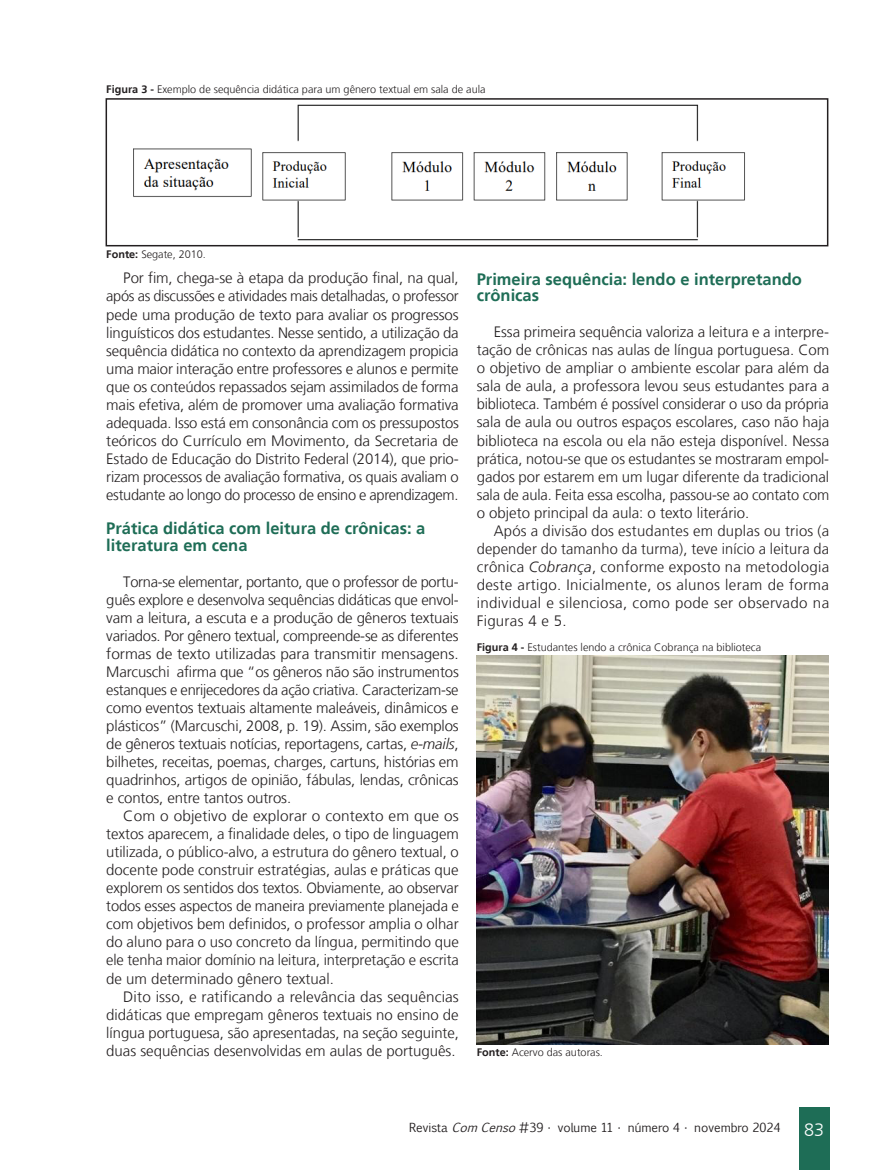
<style>
.page{position:relative;width:893px;height:1170px;background:#fff}
.page>*{position:absolute;margin:0;border:0;box-sizing:border-box;transform-origin:0 0}
.t1{font:300 18px "Frutiger LT";color:#fff}
.Subtítulo_VERDE_ARTI{font:700 16.5px/16.8px "Frutiger LT";color:#1e6d56}
.Miolo__10{font:300 15px/18px "Frutiger LT";color:#231f20;text-align:justify}
.t2{font:12px "Euphemia CAS";color:#231f20}
.Legendas{font:300 10.8px "Frutiger LT";color:#231f20}
.s1{font-weight:700}
.s2{font-style:italic}
</style>
<div class="page">
<div style="left:799px;top:1107px;width:30px;height:62px;background:#1e6d56"></div>
<img style="left:133px;top:104px;width:612px;height:137px">
<div style="left:106px;top:98px;width:722px;height:148px;border:2px solid #231f20"></div>
<img style="left:477px;top:655px;width:352px;height:389px">
<p class="Legendas" style="left:106px;top:83px;width:381px"><span class="s1">Figura 3 -</span> Exemplo de sequência didática para um gênero textual em sala de aula</p>
<p class="Legendas" style="left:106px;top:248px;width:101px"><span class="s1">Fonte:</span> Segate, 2010.</p>
<p class="Miolo__10" style="left:106px;top:269px;width:354px;text-indent:17px">Por fim, chega-se à etapa da produção final, na qual, após as discussões e atividades mais detalhadas, o professor pede uma produção de texto para avaliar os progressos linguísticos dos estudantes. Nesse sentido, a utilização da sequência didática no contexto da aprendizagem propicia uma maior interação entre professores e alunos e permite que os conteúdos repassados sejam assimilados de forma mais efetiva, além de promover uma avaliação formativa adequada. Isso está em consonância com os pressupostos teóricos do Currículo em Movimento, da Secretaria de Estado de Educação do Distrito Federal (2014), que prio&shy;rizam processos de avaliação formativa, os quais avaliam o estudante ao longo do processo de ensino e aprendizagem.</p>
<p class="Subtítulo_VERDE_ARTI" style="left:106px;top:520px;width:321px">Prática didática com leitura de crônicas: a literatura em cena</p>
<p class="Miolo__10" style="left:106px;top:573px;width:354px;text-indent:17px">Torna-se elementar, portanto, que o professor de portu&shy;guês explore e desenvolva sequências didáticas que envol&shy;vam a leitura, a escuta e a produção de gêneros textuais variados. Por gênero textual, compreende-se as diferentes formas de texto utilizadas para transmitir mensagens.<br>Marcuschi afirma que “os gêneros não são instrumentos estanques e enrijecedores da ação criativa. Caracterizam-se como eventos textuais altamente maleáveis, dinâmicos e plásticos” (Marcuschi, 2008, p. 19). Assim, são exemplos de gêneros textuais notícias, reportagens, cartas, <span class="s2">e-mails</span>, bilhetes, receitas, poemas, charges, cartuns, histórias em quadrinhos, artigos de opinião, fábulas, lendas, crônicas e contos, entre tantos outros.</p>
<p class="Miolo__10" style="left:106px;top:807px;width:354px;text-indent:17px">Com o objetivo de explorar o contexto em que os textos aparecem, a finalidade deles, o tipo de linguagem utilizada, o público-alvo, a estrutura do gênero textual, o docente pode construir estratégias, aulas e práticas que explorem os sentidos dos textos. Obviamente, ao observar todos esses aspectos de maneira previamente planejada e com objetivos bem definidos, o professor amplia o olhar do aluno para o uso concreto da língua, permitindo que ele tenha maior domínio na leitura, interpretação e escrita de um determinado gênero textual.</p>
<p class="Miolo__10" style="left:106px;top:987px;width:354px;text-indent:17px">Dito isso, e ratificando a relevância das sequências didáticas que empregam gêneros textuais no ensino de língua portuguesa, são apresentadas, na seção seguinte, duas sequências desenvolvidas em aulas de português.</p>
<p class="Subtítulo_VERDE_ARTI" style="left:477px;top:270px;width:327px">Primeira sequência: lendo e interpretando crônicas</p>
<p class="Miolo__10" style="left:477px;top:323px;width:354px;text-indent:17px">Essa primeira sequência valoriza a leitura e a interpre&shy;tação de crônicas nas aulas de língua portuguesa. Com o objetivo de ampliar o ambiente escolar para além da sala de aula, a professora levou seus estudantes para a biblioteca. Também é possível considerar o uso da própria sala de aula ou outros espaços escolares, caso não haja biblioteca na escola ou ela não esteja disponível. Nessa prática, notou-se que os estudantes se mostraram empol&shy;gados por estarem em um lugar diferente da tradicional sala de aula. Feita essa escolha, passou-se ao contato com o objeto principal da aula: o texto literário.</p>
<p class="Miolo__10" style="left:477px;top:521px;width:354px;text-indent:17px">Após a divisão dos estudantes em duplas ou trios (a depender do tamanho da turma), teve início a leitura da crônica <span class="s2">Cobrança</span>, conforme exposto na metodologia deste artigo. Inicialmente, os alunos leram de forma individual e silenciosa, como pode ser observado na Figuras 4 e 5.</p>
<p class="Legendas" style="left:477px;top:640px;width:286px"><span class="s1">Figura 4 -</span> Estudantes lendo a crônica Cobrança na biblioteca</p>
<p class="Legendas" style="left:477px;top:1045px;width:128px"><span class="s1">Fonte:</span> Acervo das autoras.</p>
<p class="t2" style="left:409px;top:1119px;width:373px">Revista <span class="s2">ComCenso</span>#39 • volume 11 • número 4 • novembro 2024</p>
<p class="t1" style="left:804px;top:1119px;width:22px">83</p>
</div>
